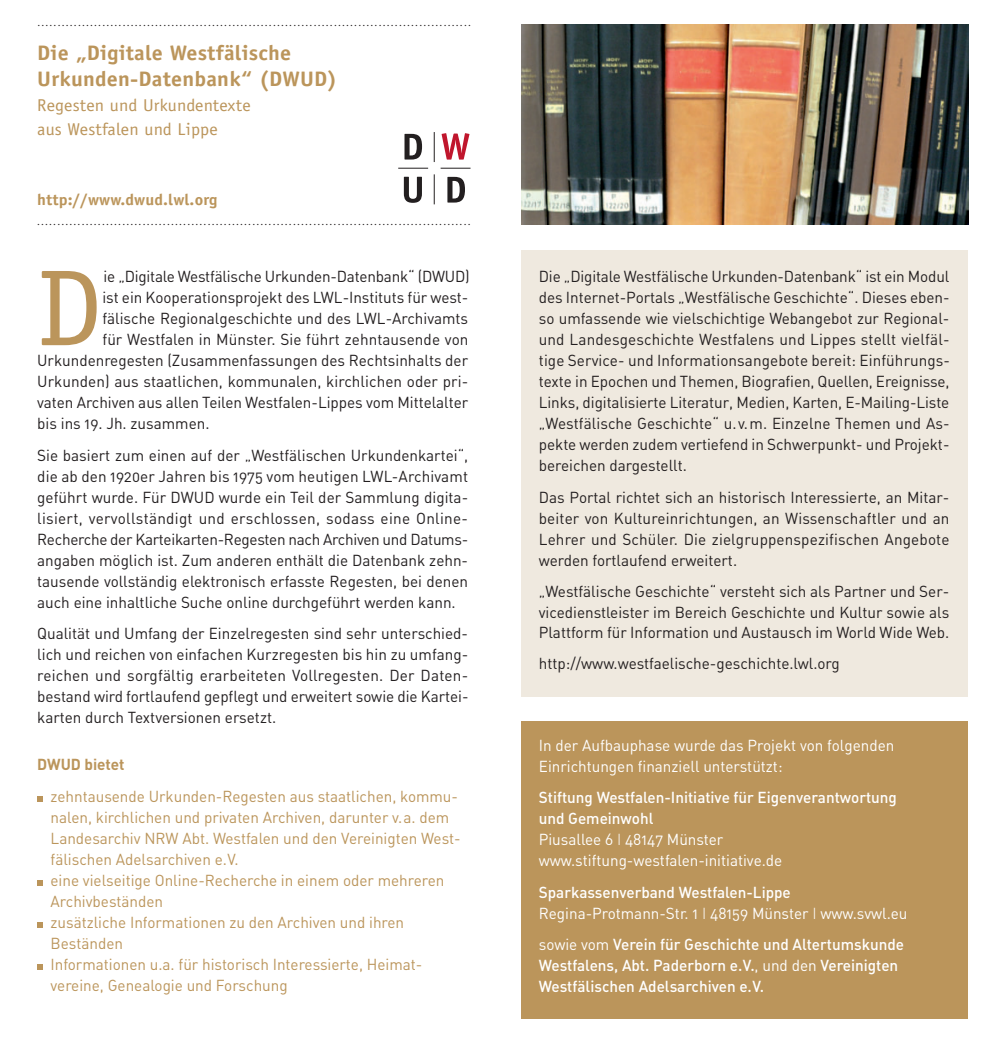
<style>
.page{position:relative;width:993px;height:1042px;background:#fff}
.page>*{position:absolute;margin:0;border:0;box-sizing:border-box;transform-origin:0 0}
.t1{font:108.33px "Officina Serif";color:#bb955b;scale:1.05 1}
.t2{font:700 21px/26.2px "Officina Sans";letter-spacing:.01em;color:#bb955b;scale:1.05 1}
.t3{font:17.15px/24.5px "Officina Sans";letter-spacing:.01em;color:#bb955b;scale:1.05 1}
.t4{font:15.75px/21px "FFDIN Regular Alternate";color:#231f20;text-align:justify}
.t5{font:15.75px/21px "FFDIN Regular Alternate";color:#bb955b}
.t6{font:15.75px/21px "FFDIN Regular Alternate";color:#fff}
.t7{font:15.75px/21px "FFDIN Medium Alternate";color:#fff}
.t8{font:500 15.75px "FFDIN";color:#fff}
.t9{font:700 15.75px "Officina Sans";letter-spacing:.01em;color:#bb955b;scale:1.05 1}
.t10{font:700 15.75px "FFDIN";color:#bb955b}
.t11{font:14px "M Joanna";color:#231f20}
.s1{font-family:"FFDIN Light Alternate"}
.s2{font-family:"FFDIN Regular Alternate"}
</style>
<div class="page">
<div style="left:521px;top:250px;width:446px;height:446px;background:#efe9df"></div>
<div style="left:521px;top:721px;width:446px;height:298px;background:#bb955b"></div>
<img style="left:521px;top:25px;width:446px;height:199px">
<svg style="left:37px;top:796px;width:6px;height:6px"></svg>
<svg style="left:37px;top:880px;width:6px;height:6px"></svg>
<svg style="left:37px;top:922px;width:6px;height:6px"></svg>
<svg style="left:37px;top:964px;width:6px;height:6px"></svg>
<svg style="left:404px;top:134px;width:18px;height:26px"></svg>
<svg style="left:447px;top:177px;width:18px;height:26px"></svg>
<svg style="left:404px;top:177px;width:18px;height:26px"></svg>
<svg style="left:441px;top:133px;width:28px;height:27px"></svg>
<hr style="left:434px;top:132px;width:1px;height:30px;background:#231f20">
<hr style="left:434px;top:174px;width:1px;height:30px;background:#231f20">
<hr style="left:398px;top:168px;width:30px;height:1px;background:#231f20">
<hr style="left:440px;top:168px;width:30px;height:1px;background:#231f20">
<p class="t11" style="left:37px;top:17px;width:435px">...........................................................................................................</p>
<h2 class="t2" style="left:37px;top:41px;width:287px">Die „Digitale Westfälische<br>Urkunden-Datenbank“ (DWUD)</h2>
<p class="t3" style="left:37px;top:94px;width:205px">Regesten und Urkundentexte aus Westfalen und Lippe</p>
<p class="t9" style="left:37px;top:194px;width:173px">http://www.dwud.lwl.org</p>
<p class="t11" style="left:37px;top:216px;width:435px">...........................................................................................................</p>
<h1 class="t1" style="left:37px;top:267px;width:64px">D</h1>
<p class="t4" style="left:104px;top:268px;width:367px">ie „Digitale Westfälische Urkunden-Datenbank“ (DWUD)</p>
<p class="t4" style="left:102px;top:289px;width:367px">ist ein Kooperationsprojekt des LWL-Instituts für west-</p>
<p class="t4" style="left:102px;top:310px;width:367px">fälische Regionalgeschichte und des LWL-Archivamts</p>
<p class="t4" style="left:102px;top:331px;width:367px">für Westfalen in Münster. Sie führt zehntausende von</p>
<p class="t4" style="left:37px;top:352px;width:432px">Urkundenregesten (Zusammenfassungen des Rechtsinhalts der</p>
<p class="t4" style="left:37px;top:373px;width:432px">Urkunden) aus staatlichen, kommunalen, kirchlichen oder pri -</p>
<p class="t4" style="left:37px;top:394px;width:432px">vaten Archiven aus allen Teilen Westfalen-Lippes vom Mittelalter</p>
<p class="t4" style="left:37px;top:415px;width:174px">bis ins 19. Jh. zusammen.</p>
<p class="t4" style="left:37px;top:446px;width:432px">Sie basiert zum einen auf der „Westfälischen Urkundenkartei“, die ab den 1920er Jahren bis 1975 vom heutigen LWL-Archiv amt geführt wurde. Für DWUD wurde ein Teil der Sammlung digi ta - lisiert, vervollständigt und erschlossen, sodass eine Online-Recher che der Karteikarten-Regesten nach Archiven und Datums - angaben möglich ist. Zum anderen enthält die Datenbank zehn&shy;tausende vollständig elektronisch erfasste Regesten, bei denen auch eine inhaltliche Suche online durchgeführt werden kann.</p>
<p class="t4" style="left:37px;top:625px;width:433px">Qualität und Umfang der Einzelregesten sind sehr unterschied&shy;lich und reichen von einfachen Kurzregesten bis hin zu umfang&shy;reichen und sorgfältig erarbeiteten Vollregesten. Der Daten - bestand wird fortlaufend gepflegt und erweitert sowie die Kartei&shy;karten durch Textversionen ersetzt.</p>
<p class="t10" style="left:37px;top:759px;width:89px">DWUD bietet</p>
<p class="t5" style="left:50px;top:787px;width:411px">zehntausende Urkunden-Regesten aus staatlichen, kommu&shy;nalen, kirchlichen und privaten Archiven, darunter v.a. dem Landesarchiv NRW Abt. Westfalen und den Vereinigten West&shy;fälischen Adelsarchiven e.V.<br>eine vielseitige Online-Recherche in einem oder mehreren Archivbeständen<br>zusätzliche Informationen zu den Archiven und ihren Beständen<br>Informationen u.a. für historisch Interessierte, Heimat&shy;vereine, Genealogie und Forschung</p>
<p class="t4" style="left:538px;top:268px;width:412px">Die „Digitale Westfälische Urkunden-Datenbank“ ist ein Modul des Internet-Portals „Westfälische Geschichte“. Dieses eben&shy;so umfassende wie vielschichtige Webangebot zur Regional&shy;und Landesgeschichte Westfalens und Lippes stellt vielfäl - tige Service- und Informationsangebote bereit: Einführungs - texte in Epochen und Themen, Biografien, Quellen, Ereignisse, Links, digitalisierte Literatur, Medien, Karten, E-Mailing-Liste „Westfälische Geschichte“ u.v.m. Einzelne Themen und As&shy;pekte werden zudem vertiefend in Schwerpunkt- und Projekt&shy;bereichen dargestellt.</p>
<p class="t4" style="left:538px;top:488px;width:412px">Das Portal richtet sich an historisch Interessierte, an Mitar&shy;beiter von Kultureinrichtungen, an Wissenschaftler und an Lehrer und Schüler. Die zielgruppenspezifischen Angebote werden fortlaufend erweitert.</p>
<p class="t4" style="left:538px;top:583px;width:412px">„Westfälische Geschichte“ versteht sich als Partner und Ser - vicedienstleister im Bereich Geschichte und Kultur sowie als Plattform für Information und Austausch im World Wide Web.</p>
<p class="t4" style="left:538px;top:655px;width:302px">http://www.westfaelische-geschichte.lwl.org</p>
<p class="t6" style="left:538px;top:736px;width:357px">In der Aufbauphase wurde das Projekt von folgenden<br>Einrichtungen finanziell unterstützt:</p>
<p class="t7" style="left:538px;top:789px;width:359px">Stiftung Westfalen-Initiative für Eigenverantwortung und Gemeinwohl</p>
<p class="t6" style="left:538px;top:831px;width:245px">Piusallee 6 <span class="s1">I</span> 48147 Münster www.stiftung-westfalen-initiative.de</p>
<p class="t8" style="left:538px;top:886px;width:253px">Sparkassenverband Westfalen-Lippe</p>
<p class="t6" style="left:538px;top:904px;width:370px">Regina-Protmann-Str. 1 <span class="s1">I</span> 48159 Münster <span class="s1">I</span> www.svwl.eu</p>
<p class="t7" style="left:538px;top:936px;width:366px"><span class="s2">sowie vom</span> Verein für Geschichte und Altertumskunde<br>Westfalens, Abt. Paderborn e.V.<span class="s2">, und den</span> Vereinigten<br>Westfälischen Adelsarchiven e.V.</p>
</div>
